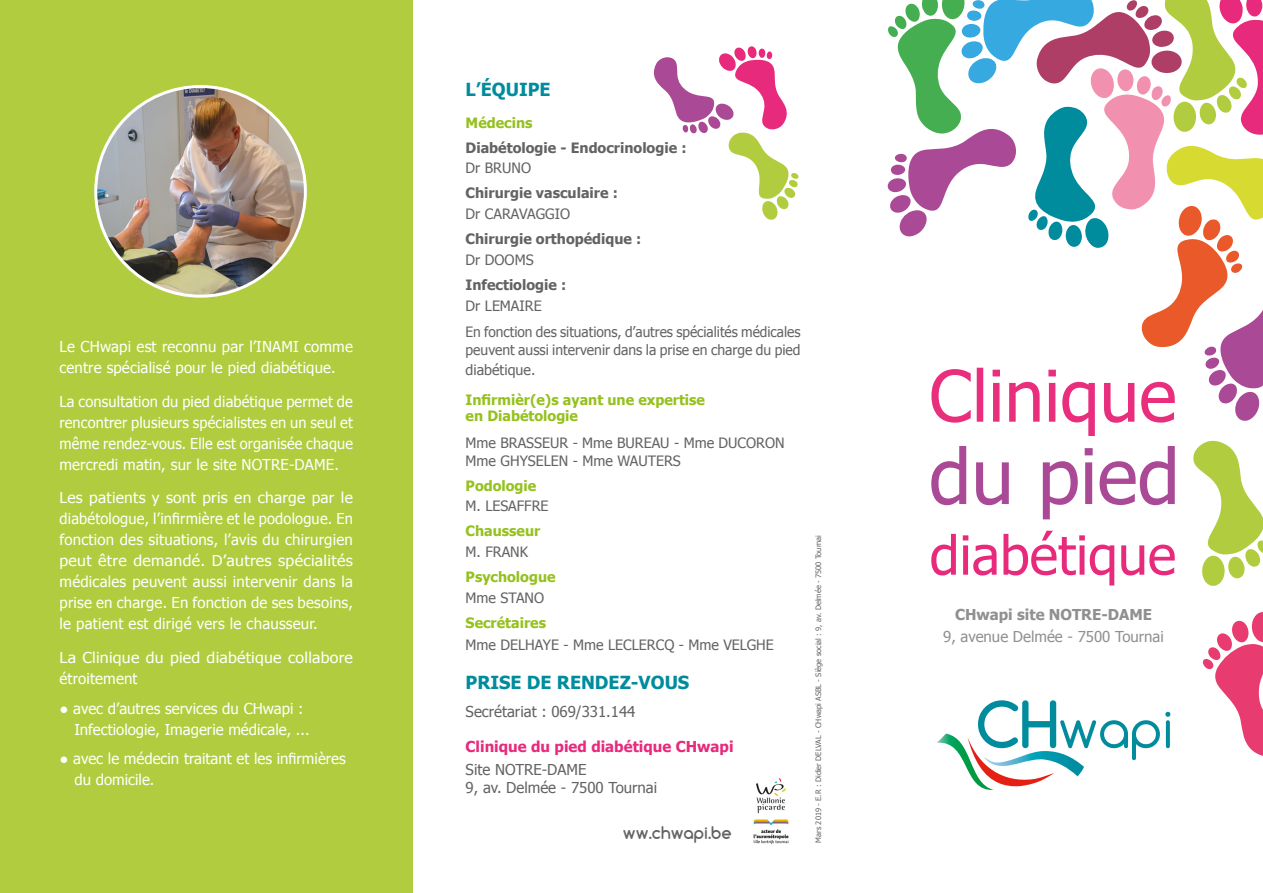
<style>
.page{position:relative;width:1263px;height:893px;background:#fff}
.page>*{position:absolute;margin:0;border:0;box-sizing:border-box;transform-origin:0 0}
.t1{font:700 18px "Tahoma";color:#008c9d}
.t2{font:700 16.5px "Comfortaa";color:#646363}
.t3{font:15px/21px "Tahoma";letter-spacing:.01em;color:#fff}
.t4{font:15px/21px "Tahoma";letter-spacing:.01em;color:#fff;text-align:justify;scale:1.04 1}
.t5{font:15px/18px "Tahoma";color:#646363}
.t6{font:15px/21px "Tahoma";letter-spacing:.01em;color:#fff;scale:1.06 1}
.t7{font:700 15px "Tahoma";color:#e72a7c}
.t8{font:15px "Tahoma";color:#90908f}
.t9{font:700 15px "Tahoma";color:#90908f}
.t10{font:14.25px/26.5px "Tahoma";color:#646363}
.t11{font:700 14.25px/16.5px "Tahoma";color:#95c11f}
.t12{font:700 14.25px "Tahoma";color:#646363}
.t13{font:7.5px "Tahoma";color:#646363}
</style>
<div class="page">
<div style="left:0;top:0;width:412px;height:893px;background:#b1cd3f"></div>
<img style="left:753px;top:778px;width:36px;height:67px">
<svg style="left:653px;top:46px;width:146px;height:174px"></svg>
<img style="left:96px;top:87px;width:209px;height:209px;border-radius:105px">
<svg style="left:1202px;top:612px;width:61px;height:144px"></svg>
<svg style="left:887px;top:0;width:376px;height:586px"></svg>
<svg style="left:937px;top:700px;width:233px;height:90px"></svg>
<p class="t3" style="left:60px;top:335px;width:295px">Le CHwapi est reconnu par l’INAMI comme centre spécialisé pour le pied diabétique.</p>
<p class="t3" style="left:60px;top:390px;width:295px;text-align:justify">La consultation du pied diabétique permet de rencontrer plusieurs spécialistes en un seul et même rendez-vous. Elle est organisée chaque mercredi matin, sur le site NOTRE-DAME.</p>
<p class="t4" style="left:60px;top:487px;width:284px">Les patients y sont pris en charge par le diabétologue, l’infirmière et le podologue. En fonction des situations, l’avis du chirurgien peut être demandé. D’autres spécialités médicales peuvent aussi intervenir dans la prise en charge. En fonction de ses besoins, le patient est dirigé vers le chausseur.</p>
<p class="t6" style="left:60px;top:646px;width:278px">La Clinique du pied diabétique collabore étroitement</p>
<p class="t3" style="left:74px;top:697px;width:237px;text-indent:-15px">● avec d’autres services du CHwapi :<br>Infectiologie, Imagerie médicale, ...</p>
<p class="t3" style="left:74px;top:747px;width:273px;text-indent:-15px">● avec le médecin traitant et les infirmières du domicile.</p>
<p class="t1" style="left:466px;top:77px;width:87px">L’ÉQUIPE</p>
<p class="t11" style="left:466px;top:113px;width:68px">Médecins</p>
<p class="t12" style="left:466px;top:137px;width:222px">Diabétologie - Endocrinologie :</p>
<p class="t10" style="left:466px;top:154px;width:67px">Dr BRUNO</p>
<p class="t12" style="left:466px;top:183px;width:154px">Chirurgie vasculaire :</p>
<p class="t10" style="left:466px;top:200px;width:106px">Dr CARAVAGGIO</p>
<p class="t12" style="left:466px;top:229px;width:177px">Chirurgie orthopédique :</p>
<p class="t10" style="left:466px;top:246px;width:70px">Dr DOOMS</p>
<p class="t12" style="left:466px;top:275px;width:102px">Infectiologie :</p>
<p class="t10" style="left:466px;top:291px;width:336px">Dr LEMAIRE<br>En fonction des situations, d’autres spécialités médicales</p>
<p class="t10" style="left:466px;top:339px;width:336px;line-height:20.1px">peuvent aussi intervenir dans la prise en charge du pied diabétique.</p>
<p class="t11" style="left:466px;top:390px;width:241px">Infirmièr(e)s ayant une expertise en Diabétologie</p>
<p class="t10" style="left:466px;top:433px;width:321px;line-height:18px">Mme BRASSEUR - Mme BUREAU - Mme DUCORON<br>Mme GHYSELEN - Mme WAUTERS</p>
<p class="t11" style="left:466px;top:476px;width:72px">Podologie</p>
<p class="t10" style="left:466px;top:492px;width:84px">M. LESAFFRE</p>
<p class="t11" style="left:466px;top:522px;width:76px">Chausseur</p>
<p class="t10" style="left:466px;top:538px;width:64px">M. FRANK</p>
<p class="t11" style="left:466px;top:568px;width:91px">Psychologue</p>
<p class="t10" style="left:466px;top:584px;width:80px">Mme STANO</p>
<p class="t11" style="left:466px;top:613px;width:82px">Secrétaires</p>
<p class="t10" style="left:466px;top:631px;width:310px">Mme DELHAYE - Mme LECLERCQ - Mme VELGHE</p>
<p class="t1" style="left:466px;top:669px;width:225px">PRISE DE RENDEZ-VOUS</p>
<p class="t5" style="left:466px;top:702px;width:171px">Secrétariat : 069/331.144</p>
<p class="t7" style="left:466px;top:736px;width:269px">Clinique du pied diabétique CHwapi</p>
<p class="t5" style="left:466px;top:759px;width:193px">Site NOTRE-DAME<br>9, av. Delmée - 7500 Tournai</p>
<p class="t2" style="left:623px;top:823px;width:110px">ww.chwapi.be</p>
<p class="t13" style="left:813px;top:843px;width:309px;rotate:-90deg">Mars 2019 - E.R : Didier DELVAL - CHwapi ASBL - Siège social : 9, av. Delmée - 7500 Tournai</p>
<p class="t9" style="left:955px;top:604px;width:199px">CHwapi site NOTRE-DAME</p>
<p class="t8" style="left:943px;top:626px;width:222px">9, avenue Delmée - 7500 Tournai</p>
</div>
